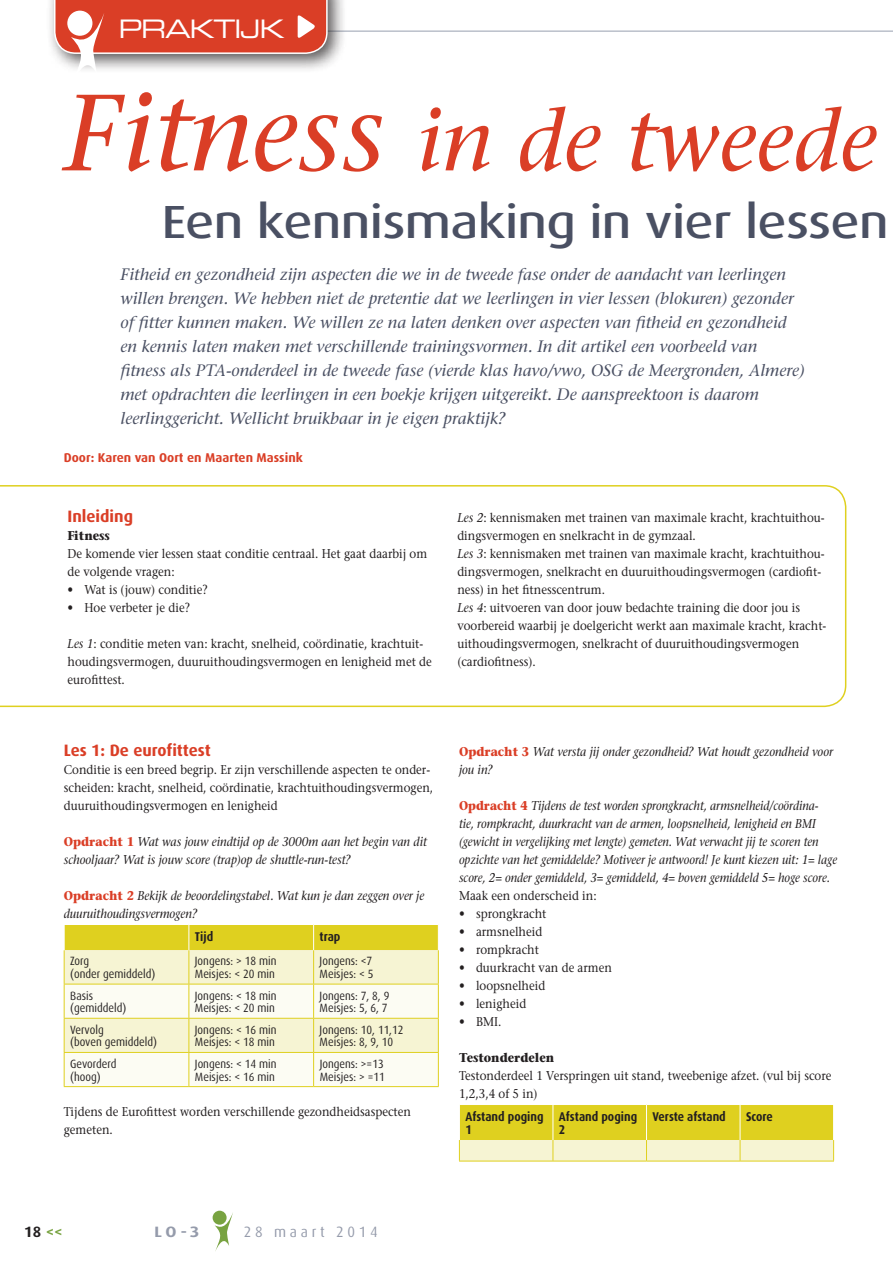
<style>
.page{position:relative;width:893px;height:1263px;background:#fff}
.page>*{position:absolute;margin:0;border:0;box-sizing:border-box;transform-origin:0 0}
.t1{font:italic 87px "Stone Serif";color:#da3e26}
.t2{font:500 46.5px "Dax Wide";color:#4a5063}
.t3{font:25.5px "Eurostile Extended Two";letter-spacing:-.05em;color:#fff}
.t4{font:italic 16.5px/24px "Stone Serif";color:#4a5063}
.t5{font:700 16.5px "Dax";color:#da3e26}
.t6{font:15px "Dax";letter-spacing:.26em;color:#959bab;scale:.96 1}
.t7{font:700 15px "Dax";color:#231f20}
.t8{font:700 15px "Dax Wide";color:#959bab}
.t9{font:12.75px/18px "Stone Serif";color:#231f20;scale:.9 1}
.t10{font:italic 12.75px/18px "Stone Serif";color:#231f20;scale:.88 1}
.t11{font:italic 12.75px/18px "Stone Serif";color:#231f20;scale:.9 1}
.t12{font:700 12.75px/13.5px "Dax";color:#231f20;scale:.9 1}
.t13{font:700 12.75px "Dax";color:#da3e26}
.t14{font:700 12.75px "Stone Serif";color:#231f20;scale:.9 1}
.t15{font:12px/12.8px "Dax";color:#231f20;scale:.9 1}
.s1{font-size:108px}
.s2{font-style:italic}
.s3{font-weight:700;font-style:normal;color:#da3e26}
.s4{color:#78a341}
</style>
<div class="page">
<svg style="left:0;top:485px;width:846px;height:222px"></svg>
<div style="left:46px;top:0;width:302px;height:74px;background:#231f20;opacity:.75"></div>
<svg style="left:54px;top:0;width:839px;height:74px"></svg>
<svg style="left:459px;top:1104px;width:375px;height:57px"></svg>
<hr style="left:459px;top:1161px;width:94px;height:1px;background:#dfd01f">
<hr style="left:553px;top:1161px;width:93px;height:1px;background:#dfd01f">
<hr style="left:646px;top:1161px;width:94px;height:1px;background:#dfd01f">
<hr style="left:740px;top:1161px;width:94px;height:1px;background:#dfd01f">
<svg style="left:64px;top:924px;width:375px;height:162px"></svg>
<hr style="left:64px;top:950px;width:1px;height:34px;background:#dfd01f">
<hr style="left:189px;top:950px;width:1px;height:34px;background:#dfd01f">
<hr style="left:313px;top:950px;width:1px;height:34px;background:#dfd01f">
<hr style="left:438px;top:950px;width:1px;height:34px;background:#dfd01f">
<hr style="left:64px;top:984px;width:125px;height:1px;background:#dfd01f">
<hr style="left:64px;top:984px;width:1px;height:34px;background:#dfd01f">
<hr style="left:189px;top:984px;width:125px;height:1px;background:#dfd01f">
<hr style="left:189px;top:984px;width:1px;height:34px;background:#dfd01f">
<hr style="left:314px;top:984px;width:125px;height:1px;background:#dfd01f">
<hr style="left:313px;top:984px;width:1px;height:34px;background:#dfd01f">
<hr style="left:438px;top:984px;width:1px;height:34px;background:#dfd01f">
<hr style="left:64px;top:1018px;width:125px;height:1px;background:#dfd01f">
<hr style="left:64px;top:1019px;width:1px;height:33px;background:#dfd01f">
<hr style="left:189px;top:1018px;width:125px;height:1px;background:#dfd01f">
<hr style="left:189px;top:1019px;width:1px;height:33px;background:#dfd01f">
<hr style="left:314px;top:1018px;width:125px;height:1px;background:#dfd01f">
<hr style="left:313px;top:1019px;width:1px;height:33px;background:#dfd01f">
<hr style="left:438px;top:1019px;width:1px;height:33px;background:#dfd01f">
<hr style="left:64px;top:1052px;width:125px;height:1px;background:#dfd01f">
<hr style="left:64px;top:1053px;width:1px;height:33px;background:#dfd01f">
<hr style="left:189px;top:1052px;width:125px;height:1px;background:#dfd01f">
<hr style="left:189px;top:1053px;width:1px;height:33px;background:#dfd01f">
<hr style="left:314px;top:1052px;width:125px;height:1px;background:#dfd01f">
<hr style="left:313px;top:1053px;width:1px;height:33px;background:#dfd01f">
<hr style="left:438px;top:1053px;width:1px;height:33px;background:#dfd01f">
<hr style="left:64px;top:1086px;width:125px;height:1px;background:#dfd01f">
<hr style="left:189px;top:1086px;width:125px;height:1px;background:#dfd01f">
<hr style="left:314px;top:1086px;width:125px;height:1px;background:#dfd01f">
<div style="left:213px;top:1211px;width:14px;height:14px;background:#78a341;border-radius:50%"></div>
<svg style="left:215px;top:1212px;width:18px;height:39px"></svg>
<h3 class="t3" style="left:118px;top:11px;width:168px">PRAKTIJK</h3>
<h1 class="t1" style="left:64px;top:90px;width:815px"><span class="s1">Fitness</span> in de tweede</h1>
<h2 class="t2" style="left:162px;top:196px;width:728px">Een kennismaking in vier lessen</h2>
<p class="t4" style="left:120px;top:262px;width:685px">Fitheid en gezondheid zijn aspecten die we in de tweede fase onder de aandacht van leerlingen willen brengen. We hebben niet de pretentie dat we leerlingen in vier lessen (blokuren) gezonder of fitter kunnen maken. We willen ze na laten denken over aspecten van fitheid en gezondheid en kennis laten maken met verschillende trainingsvormen. In dit artikel een voorbeeld van fitness als PTA-onderdeel in de tweede fase (vierde klas havo/vwo, OSG de Meergronden, Almere) met opdrachten die leerlingen in een boekje krijgen uitgereikt. De aanspreektoon is daarom leerlinggericht. Wellicht bruikbaar in je eigen praktijk?</p>
<p class="t13" style="left:64px;top:450px;width:241px">Door: Karen van Oort en Maarten Massink</p>
<p class="t5" style="left:68px;top:507px;width:67px">Inleiding</p>
<p class="t14" style="left:68px;top:528px;width:49px">Fitness</p>
<p class="t9" style="left:68px;top:545px;width:401px">De komende vier lessen staat conditie centraal. Het gaat daarbij om de volgende vragen:</p>
<p class="t9" style="left:68px;top:581px;width:157px">• Wat is (jouw) conditie?</p>
<p class="t9" style="left:68px;top:599px;width:138px">• Hoe verbeter je die?</p>
<p class="t9" style="left:68px;top:635px;width:406px"><span class="s2">Les 1</span>: conditie meten van: kracht, snelheid, coördinatie, krachtuit&shy;houdingsvermogen, duuruithoudingsvermogen en lenigheid met de eurofittest.</p>
<p class="t5" style="left:64px;top:741px;width:148px">Les 1: De eurofittest</p>
<p class="t9" style="left:64px;top:761px;width:412px">Conditie is een breed begrip. Er zijn verschillende aspecten te onder&shy;scheiden: kracht, snelheid, coördinatie, krachtuithoudingsvermogen, duuruithoudingsvermogen en lenigheid</p>
<p class="t11" style="left:64px;top:833px;width:405px"><span class="s3">Opdracht 1</span> Wat was jouw eindtijd op de 3000m aan het begin van dit schooljaar? Wat is jouw score (trap)op de shuttle-run-test?</p>
<p class="t11" style="left:64px;top:887px;width:402px"><span class="s3">Opdracht 2</span> Bekijk de beoordelingstabel. Wat kun je dan zeggen over je duuruithoudingsvermogen?</p>
<p class="t12" style="left:195px;top:929px;width:22px">Tijd</p>
<p class="t12" style="left:320px;top:929px;width:25px">trap</p>
<p class="t15" style="left:70px;top:955px;width:96px">Zorg<br>(onder gemiddeld)</p>
<p class="t15" style="left:195px;top:955px;width:92px">Jongens: &gt; 18 min<br>Meisjes: &lt; 20 min</p>
<p class="t15" style="left:320px;top:955px;width:61px">Jongens: &lt;7<br>Meisjes: &lt; 5</p>
<p class="t15" style="left:70px;top:989px;width:64px">Basis (gemiddeld)</p>
<p class="t15" style="left:195px;top:989px;width:92px">Jongens: &lt; 18 min<br>Meisjes: &lt; 20 min</p>
<p class="t15" style="left:320px;top:989px;width:79px">Jongens: 7, 8, 9<br>Meisjes: 5, 6, 7</p>
<p class="t15" style="left:70px;top:1023px;width:98px">Vervolg<br>(boven gemiddeld)</p>
<p class="t15" style="left:195px;top:1023px;width:92px">Jongens: &lt; 16 min<br>Meisjes: &lt; 18 min</p>
<p class="t15" style="left:320px;top:1023px;width:95px">Jongens: 10, 11,12<br>Meisjes: 8, 9, 10</p>
<p class="t15" style="left:70px;top:1057px;width:53px">Gevorderd (hoog)</p>
<p class="t15" style="left:195px;top:1057px;width:92px">Jongens: &lt; 14 min<br>Meisjes: &lt; 16 min</p>
<p class="t15" style="left:320px;top:1057px;width:74px">Jongens: &gt;=13<br>Meisjes: &gt; =11</p>
<p class="t9" style="left:64px;top:1103px;width:387px">Tijdens de Eurofittest worden verschillende gezondheidsaspecten gemeten.</p>
<p class="t9" style="left:457px;top:509px;width:412px"><span class="s2">Les 2</span>: kennismaken met trainen van maximale kracht, krachtuithou&shy;dingsvermogen en snelkracht in de gymzaal.<br><span class="s2">Les 3</span>: kennismaken met trainen van maximale kracht, krachtuithou&shy;dingsvermogen, snelkracht en duuruithoudingsvermogen (cardiofit&shy;ness) in het fitnesscentrum.<br><span class="s2">Les 4</span>: uitvoeren van door jouw bedachte training die door jou is voorbereid waarbij je doelgericht werkt aan maximale kracht, kracht&shy;uithoudingsvermogen, snelkracht of duuruithoudingsvermogen (cardiofitness).</p>
<p class="t11" style="left:459px;top:743px;width:417px"><span class="s3">Opdracht 3</span> Wat versta jij onder gezondheid? Wat houdt gezondheid voor jou in?</p>
<p class="t10" style="left:459px;top:797px;width:431px"><span class="s3">Opdracht 4</span> Tijdens de test worden sprongkracht, armsnelheid/coördina-<br>tie, rompkracht, duurkracht van de armen, loopsnelheid, lenigheid en BMI (gewicht in vergelijking met lengte) gemeten. Wat verwacht jij te scoren ten opzichte van het gemiddelde? Motiveer je antwoord! Je kunt kiezen uit: 1= lage score, 2= onder gemiddeld, 3= gemiddeld, 4= boven gemiddeld 5= hoge score.</p>
<p class="t9" style="left:459px;top:887px;width:154px">Maak een onderscheid in:</p>
<p class="t9" style="left:459px;top:905px;width:99px">• sprongkracht</p>
<p class="t9" style="left:459px;top:923px;width:94px">• armsnelheid</p>
<p class="t9" style="left:459px;top:941px;width:90px">• rompkracht</p>
<p class="t9" style="left:459px;top:959px;width:171px">• duurkracht van de armen</p>
<p class="t9" style="left:459px;top:977px;width:97px">• loopsnelheid</p>
<p class="t9" style="left:459px;top:995px;width:76px">• lenigheid</p>
<p class="t9" style="left:459px;top:1013px;width:49px">• BMI.</p>
<p class="t14" style="left:459px;top:1050px;width:107px">Testonderdelen</p>
<p class="t9" style="left:459px;top:1067px;width:415px">Testonderdeel 1 Verspringen uit stand, tweebenige afzet. (vul bij score<br>1,2,3,4 of 5 in)</p>
<p class="t12" style="left:465px;top:1109px;width:88px">Afstand poging<br>1</p>
<p class="t12" style="left:559px;top:1109px;width:88px">Afstand poging<br>2</p>
<p class="t12" style="left:652px;top:1109px;width:83px">Verste afstand</p>
<p class="t12" style="left:746px;top:1109px;width:31px">Score</p>
<p class="t7" style="left:24px;top:1224px;width:40px">18 <span class="s4">&lt;&lt;</span></p>
<p class="t8" style="left:154px;top:1223px;width:47px">LO-3</p>
<p class="t6" style="left:244px;top:1223px;width:141px">28 maart 2014</p>
</div>
